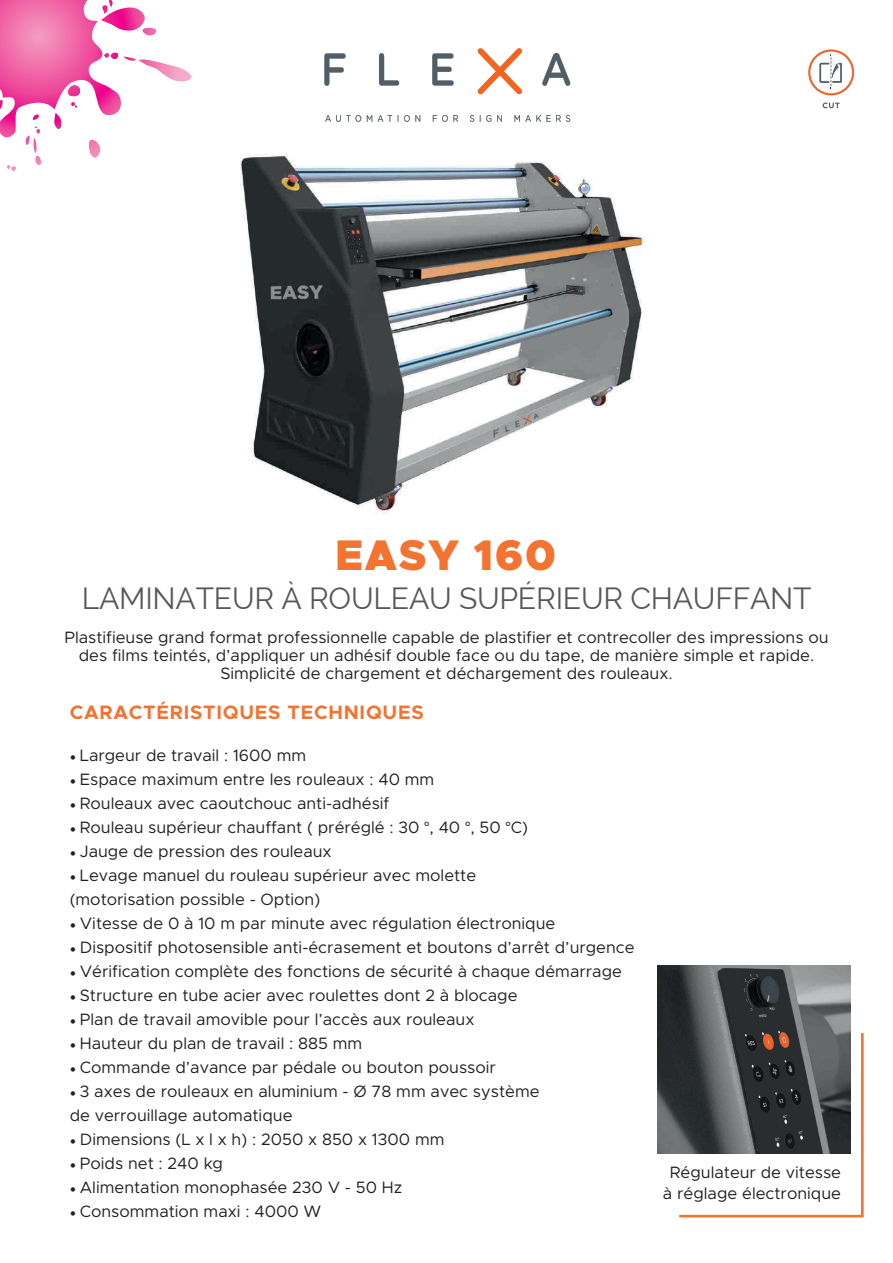
<style>
.page{position:relative;width:893px;height:1263px;background:#fff}
.page>*{position:absolute;margin:0;border:0;box-sizing:border-box;transform-origin:0 0}
.t1{font:900 43.05px "Metropolis";letter-spacing:.04em;color:#f37330}
.t2{font:30px "Raleway";letter-spacing:-.01em;color:#57585a}
.t3{font:700 19.5px "Metropolis";letter-spacing:.04em;color:#f37330}
.t4{font:16.5px/18px "Metropolis";color:#231f20;text-align:center}
.s1{font-family:"Minion Pro"}
.s2{font-family:"Myriad Pro"}
</style>
<div class="page">
<img style="left:240px;top:155px;width:405px;height:359px">
<img style="left:657px;top:966px;width:194px;height:188px">
<svg style="left:677px;top:1030px;width:187px;height:188px"></svg>
<svg style="left:0;top:0;width:192px;height:153px"></svg>
<svg style="left:823px;top:103px;width:17px;height:5px"></svg>
<svg style="left:808px;top:49px;width:46px;height:46px"></svg>
<svg style="left:324px;top:53px;width:22px;height:33px"></svg>
<svg style="left:379px;top:53px;width:20px;height:33px"></svg>
<svg style="left:432px;top:53px;width:22px;height:33px"></svg>
<svg style="left:542px;top:53px;width:28px;height:33px"></svg>
<svg style="left:477px;top:48px;width:45px;height:46px"></svg>
<svg style="left:325px;top:115px;width:36px;height:7px"></svg>
<svg style="left:367px;top:115px;width:5px;height:7px"></svg>
<svg style="left:378px;top:115px;width:14px;height:7px"></svg>
<svg style="left:398px;top:115px;width:22px;height:7px"></svg>
<svg style="left:433px;top:115px;width:25px;height:7px"></svg>
<svg style="left:470px;top:115px;width:4px;height:7px"></svg>
<svg style="left:480px;top:115px;width:11px;height:7px"></svg>
<svg style="left:497px;top:115px;width:5px;height:7px"></svg>
<svg style="left:514px;top:115px;width:56px;height:7px"></svg>
<h1 class="t1" style="left:335px;top:527px;width:222px">EASY 160</h1>
<h2 class="t2" style="left:82px;top:581px;width:731px">LAMINATEUR À ROULEAU SUPÉRIEUR CHAUFFANT</h2>
<p class="t4" style="left:64px;top:629px;width:766px">Plastifieuse grand format professionnelle capable de plastifier et contrecoller des impressions ou des films teintés, d’appliquer un adhésif double face ou du tape, de manière simple et rapide.<br>Simplicité de chargement et déchargement des rouleaux.</p>
<p class="t3" style="left:70px;top:700px;width:356px">CARACTÉRISTIQUES TECHNIQUES</p>
<p class="t4" style="left:70px;top:746px;width:238px"><span class="s1">•</span> Largeur de travail : 1600 mm</p>
<p class="t4" style="left:70px;top:770px;width:366px"><span class="s1">•</span> Espace maximum entre les rouleaux : 40 mm</p>
<p class="t4" style="left:70px;top:794px;width:321px"><span class="s1">•</span> Rouleaux avec caoutchouc anti-adhésif</p>
<p class="t4" style="left:70px;top:818px;width:460px"><span class="s1">•</span> Rouleau supérieur chauffant ( préréglé : 30 <span class="s2">°</span>, 40 <span class="s2">°</span>, 50 <span class="s2">°</span>C)</p>
<p class="t4" style="left:70px;top:842px;width:264px"><span class="s1">•</span> Jauge de pression des rouleaux</p>
<p class="t4" style="left:70px;top:863px;width:408px;line-height:24px;text-align:left"><span class="s1">•</span> Levage manuel du rouleau supérieur avec molette (motorisation possible - Option)</p>
<p class="t4" style="left:70px;top:914px;width:487px"><span class="s1">•</span> Vitesse de 0 à 10 m par minute avec régulation électronique</p>
<p class="t4" style="left:70px;top:938px;width:566px"><span class="s1">•</span> Dispositif photosensible anti-écrasement et boutons d’arrêt d’urgence</p>
<p class="t4" style="left:70px;top:962px;width:554px"><span class="s1">•</span> Vérification complète des fonctions de sécurité à chaque démarrage</p>
<p class="t4" style="left:70px;top:986px;width:449px"><span class="s1">•</span> Structure en tube acier avec roulettes dont 2 à blocage</p>
<p class="t4" style="left:70px;top:1010px;width:406px"><span class="s1">•</span> Plan de travail amovible pour l’accès aux rouleaux</p>
<p class="t4" style="left:70px;top:1034px;width:294px"><span class="s1">•</span> Hauteur du plan de travail : 885 mm</p>
<p class="t4" style="left:70px;top:1058px;width:428px"><span class="s1">•</span> Commande d’avance par pédale ou bouton poussoir</p>
<p class="t4" style="left:70px;top:1079px;width:471px;line-height:24px;text-align:left"><span class="s1">•</span> 3 axes de rouleaux en aluminium - Ø 78 mm avec système de verrouillage automatique</p>
<p class="t4" style="left:70px;top:1130px;width:376px"><span class="s1">•</span> Dimensions (L x l x h) : 2050 x 850 x 1300 mm</p>
<p class="t4" style="left:70px;top:1154px;width:155px"><span class="s1">•</span> Poids net : 240 kg</p>
<p class="t4" style="left:70px;top:1178px;width:334px"><span class="s1">•</span> Alimentation monophasée 230 V - 50 Hz</p>
<p class="t4" style="left:70px;top:1202px;width:253px"><span class="s1">•</span> Consommation maxi : 4000 W</p>
<p class="t4" style="left:663px;top:1161px;width:180px;line-height:21px">Régulateur de vitesse à réglage électronique</p>
</div>
